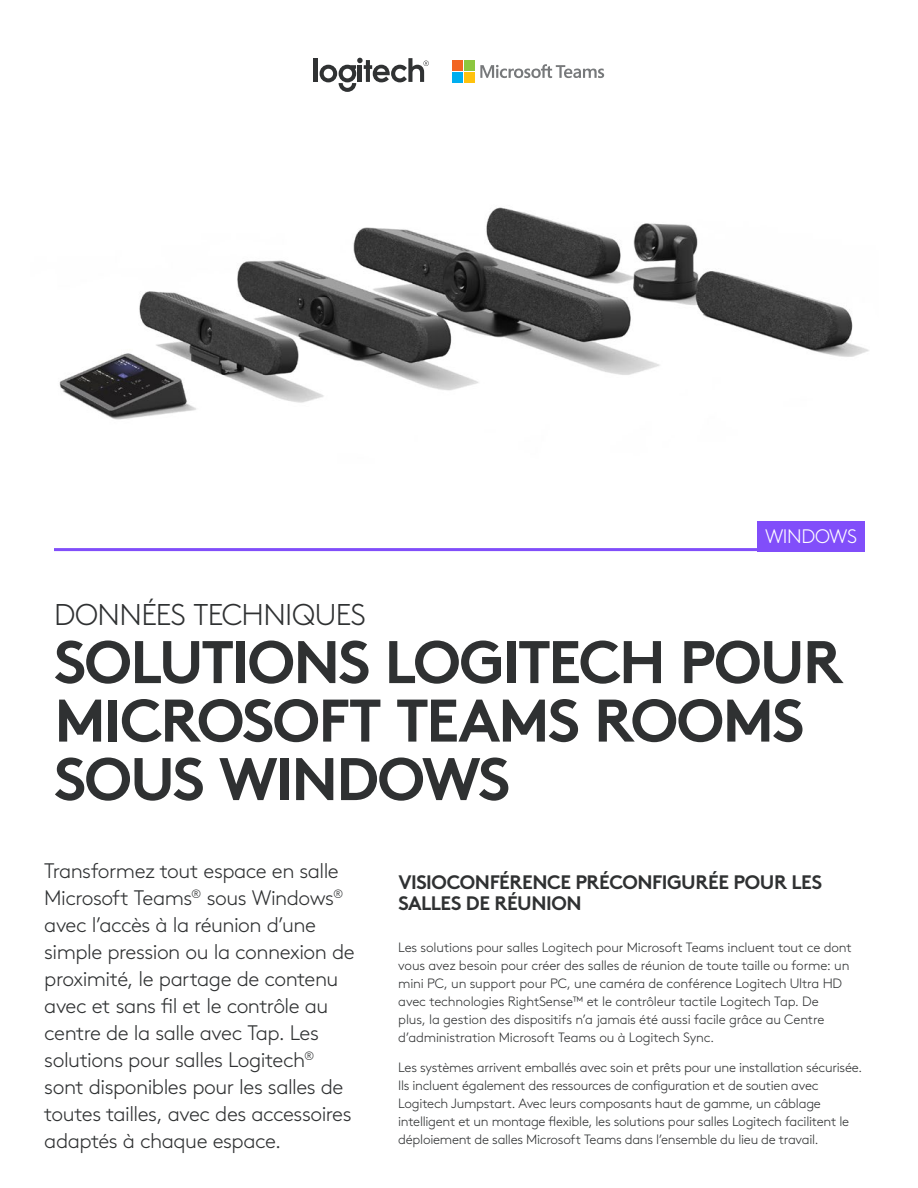
<style>
.page{position:relative;width:918px;height:1188px;background:#fff}
.page>*{position:absolute;margin:0;border:0;box-sizing:border-box;transform-origin:0 0}
.t1{font:700 60px/58.5px "Brown Pro";letter-spacing:-.03em;color:#2f3132}
.t2{font:300 30px "Brown Pro";letter-spacing:-.02em;color:#2f3132}
.t3{font:300 21px/27px "Brown Pro";letter-spacing:-.025em;color:#2f3132}
.t4{font:700 19.5px/21px "Brown Pro";letter-spacing:-.025em;color:#2f3132}
.t5{font:300 19.5px "Brown Pro";letter-spacing:-.025em;color:#fff}
.t6{font:300 13.5px/18px "Brown Pro";letter-spacing:-.015em;color:#2f3132}
</style>
<div class="page">
<hr style="left:54px;top:548px;width:810px;height:3px;background:#814efa">
<div style="left:757px;top:521px;width:107px;height:30px;background:#814efa"></div>
<svg style="left:480px;top:64px;width:124px;height:14px"></svg>
<div style="left:453px;top:61px;width:10px;height:10px;background:#f26522"></div>
<div style="left:464px;top:61px;width:10px;height:10px;background:#8dc73f"></div>
<div style="left:453px;top:72px;width:10px;height:10px;background:#00aeef"></div>
<div style="left:464px;top:72px;width:10px;height:10px;background:#ffc20d"></div>
<hr style="left:314px;top:58px;width:4px;height:24px;background:#303233">
<svg style="left:320px;top:58px;width:109px;height:34px"></svg>
<hr style="left:358px;top:65px;width:4px;height:17px;background:#303233">
<img style="left:59px;top:207px;width:810px;height:213px">
<h3 class="t5" style="left:765px;top:522px;width:94px">WINDOWS</h3>
<h2 class="t2" style="left:54px;top:592px;width:313px">DONNÉES TECHNIQUES</h2>
<h1 class="t1" style="left:54px;top:627px;width:790px">SOLUTIONS LOGITECH POUR<br>MICROSOFT TEAMS ROOMS<br>SOUS WINDOWS</h1>
<p class="t3" style="left:44px;top:855px;width:312px">Transformez tout espace en salle<br>Microsoft Teams<sup>®</sup> sous Windows<sup>® </sup>avec l’accès à la réunion d’une simple pression ou la connexion de proximité, le partage de contenu avec et sans fil et le contrôle au centre de la salle avec Tap. Les solutions pour salles Logitech<sup>® </sup>sont disponibles pour les salles de toutes tailles, avec des accessoires adaptés à chaque espace.</p>
<h3 class="t4" style="left:398px;top:870px;width:425px">VISIOCONFÉRENCE PRÉCONFIGURÉE POUR LES<br>SALLES DE RÉUNION</h3>
<p class="t6" style="left:398px;top:937px;width:455px">Les solutions pour salles Logitech pour Microsoft Teams incluent tout ce dont vous avez besoin pour créer des salles de réunion de toute taille ou forme: un mini PC, un support pour PC, une caméra de conférence Logitech Ultra HD avec technologies RightSense™ et le contrôleur tactile Logitech Tap. De<br>plus, la gestion des dispositifs n’a jamais été aussi facile grâce au Centre d’administration Microsoft Teams ou à Logitech Sync.</p>
<p class="t6" style="left:398px;top:1057px;width:466px">Les systèmes arrivent emballés avec soin et prêts pour une installation sécurisée.<br>Ils incluent également des ressources de configuration et de soutien avec Logitech Jumpstart. Avec leurs composants haut de gamme, un câblage intelligent et un montage flexible, les solutions pour salles Logitech facilitent le déploiement de salles Microsoft Teams dans l’ensemble du lieu de travail.</p>
</div>
